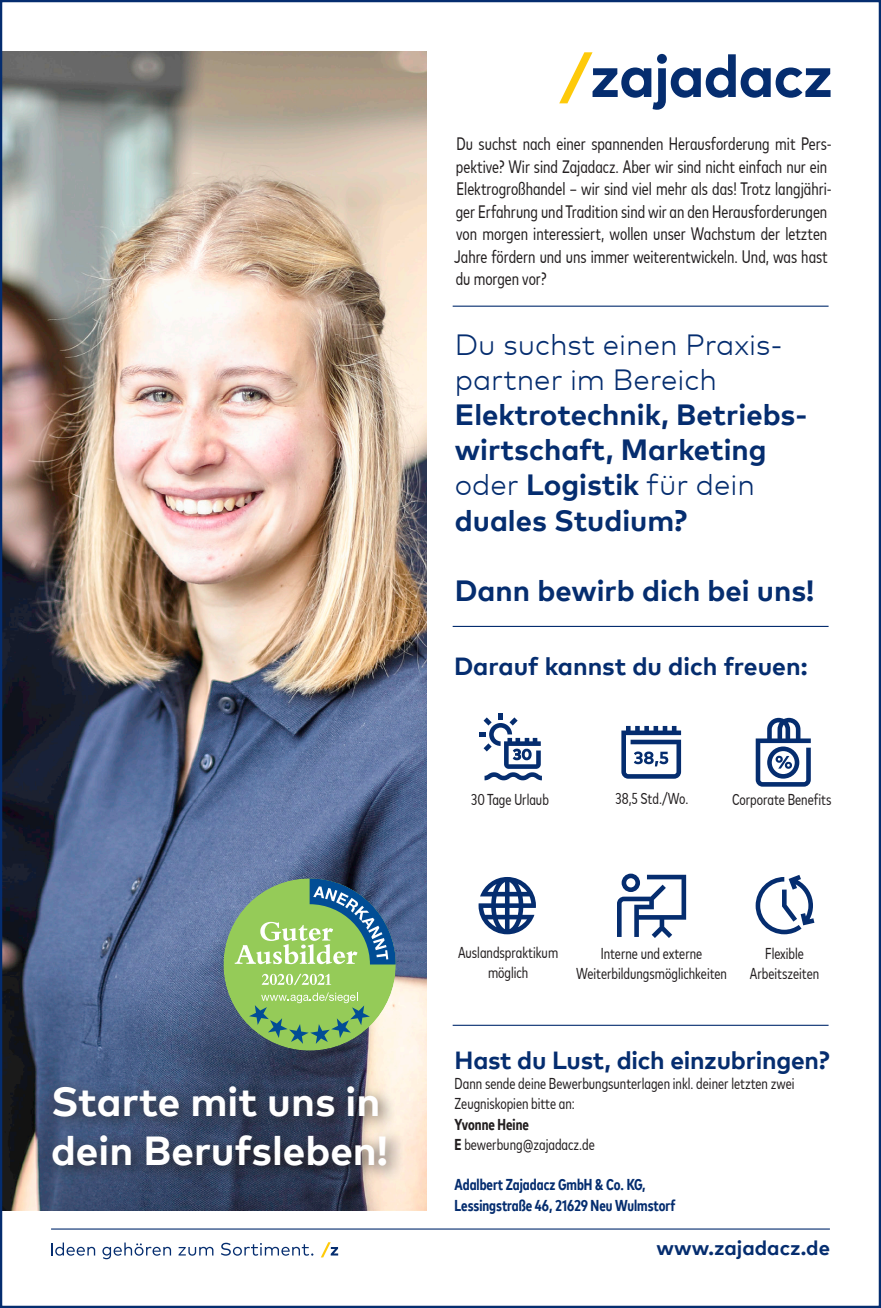
<style>
.page{position:relative;width:881px;height:1308px;background:#fff}
.page>*{position:absolute;margin:0;border:0;box-sizing:border-box;transform-origin:0 0}
.t1{font:700 40.5px/48.6px "Mark Pro";color:#fff}
.t2{font:700 29.25px/35.1px "Mark Pro";color:#052d6f}
.t3{font:700 24.75px "Mark Pro";letter-spacing:-.01em;color:#052d6f}
.t4{font:700 20.25px "Mark Pro";color:#052d6f}
.t5{font:condensed 18px/22.5px "Mark Pro";color:#231f20}
.t6{font:condensed 15.75px/20.2px "Mark Pro";color:#231f20;text-align:center}
.t7{font:700 condensed 15.75px "Mark Pro";color:#052d6f}
.t8{font:700 condensed 15.75px "Mark Pro";color:#231f20}
.s1{font-weight:300}
.s2{font-weight:700}
</style>
<div class="page">
<img style="left:0;top:0;width:880px;height:1307px">
<svg style="left:621px;top:726px;width:59px;height:52px"></svg>
<svg style="left:755px;top:718px;width:55px;height:68px"></svg>
<svg style="left:755px;top:874px;width:59px;height:60px"></svg>
<svg style="left:478px;top:712px;width:63px;height:68px"></svg>
<svg style="left:616px;top:873px;width:69px;height:65px"></svg>
<div style="left:44px;top:1078px;width:360px;height:104px;background:#231f20;opacity:.75"></div>
<svg style="left:478px;top:877px;width:57px;height:57px"></svg>
<p class="t1" style="left:51px;top:1074px;width:338px">Starte mit uns in dein Berufsleben!</p>
<p class="t5" style="left:454px;top:132px;width:379px">Du suchst nach einer spannenden Herausforderung mit Pers&shy;pektive? Wir sind Zajadacz. Aber wir sind nicht einfach nur ein Elektrogroßhandel – wir sind viel mehr als das! Trotz langjähri&shy;ger Erfahrung und Tradition sind wir an den Herausforderungen von morgen interessiert, wollen unser Wachstum der letzten Jahre fördern und uns immer weiterentwickeln. Und, was hast du morgen vor?</p>
<p class="t2" style="left:454px;top:324px;width:354px"><span class="s1">Du suchst einen Praxis&shy;partner im Bereich<br></span>Elektrotechnik, Betriebs&shy;wirtschaft, Marketing <span class="s1">oder</span> Logistik <span class="s1">für dein </span>duales Studium?</p>
<p class="t2" style="left:454px;top:570px;width:361px">Dann bewirb dich bei uns!</p>
<p class="t3" style="left:454px;top:648px;width:355px">Darauf kannst du dich freuen:</p>
<p class="t6" style="left:471px;top:788px;width:79px">30 Tage Urlaub</p>
<p class="t6" style="left:615px;top:787px;width:74px">38,5 Std./Wo.</p>
<p class="t6" style="left:731px;top:788px;width:101px">Corporate Benefits</p>
<p class="t6" style="left:458px;top:941px;width:101px">Auslandspraktikum möglich</p>
<p class="t6" style="left:749px;top:942px;width:71px">Flexible<br>Arbeitszeiten</p>
<p class="t6" style="left:600px;top:942px;width:103px">Interne und externe</p>
<p class="t6" style="left:576px;top:962px;width:152px">Weiterbildungsmöglichkeiten</p>
<p class="t3" style="left:454px;top:1041px;width:376px">Hast du Lust, dich einzubringen?</p>
<p class="t6" style="left:454px;top:1072px;width:341px;text-align:left">Dann sende deine Bewerbungsunterlagen inkl. deiner letzten zwei<br>Zeugniskopien bitte an:</p>
<p class="t8" style="left:454px;top:1112px;width:76px">Yvonne Heine</p>
<p class="t6" style="left:454px;top:1133px;width:142px"><span class="s2">E</span> bewerbung@zajadacz.de</p>
<p class="t7" style="left:454px;top:1173px;width:192px">Adalbert Zajadacz GmbH &amp; Co. KG,</p>
<p class="t7" style="left:454px;top:1193px;width:222px">Lessingstraße 46, 21629 Neu Wulmstorf</p>
<p class="t4" style="left:656px;top:1232px;width:175px">www.zajadacz.de</p>
</div>
